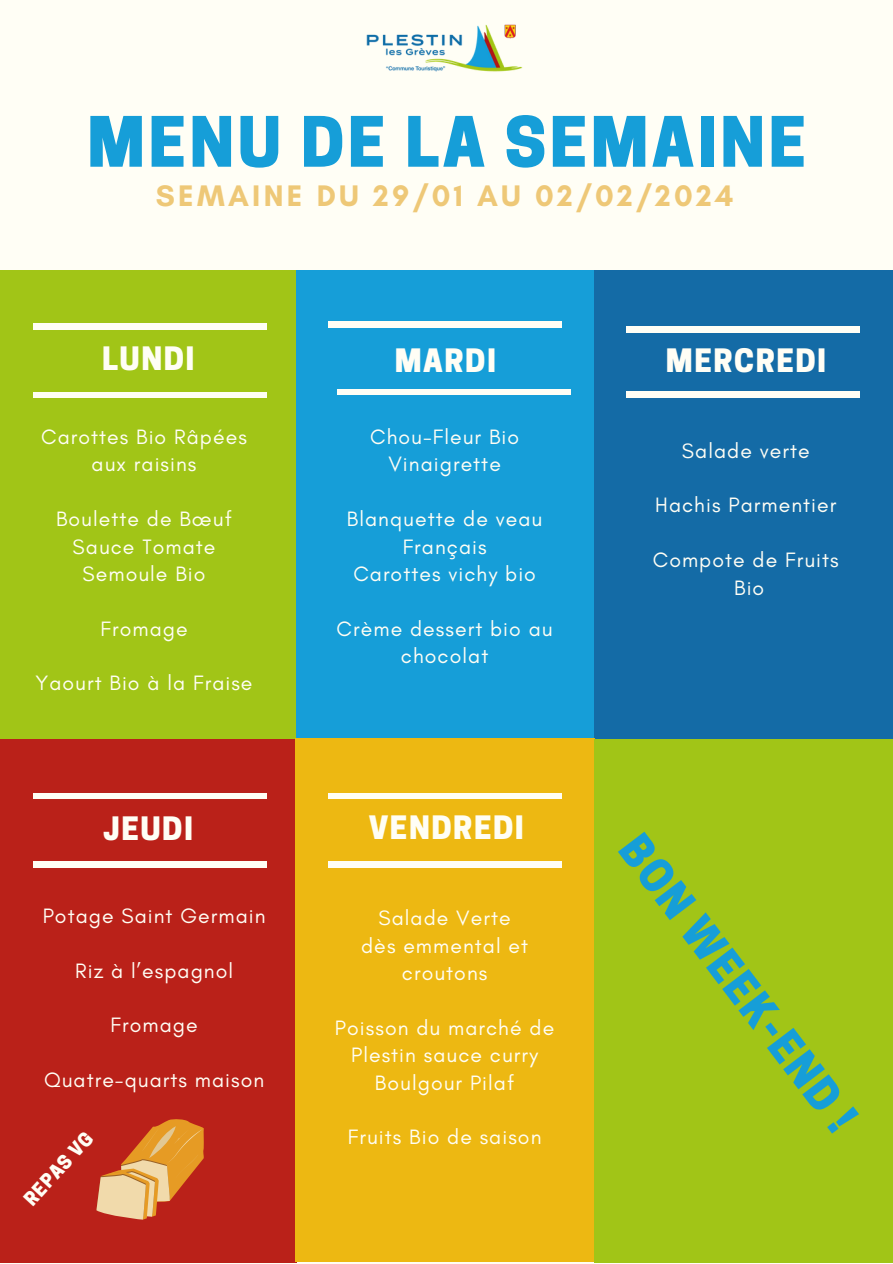
<style>
.page{position:relative;width:893px;height:1264px;background:#fff}
.page>*{position:absolute;margin:0;border:0;box-sizing:border-box;transform-origin:0 0}
.t1{font:800 65.1px "Cooper Hewitt";letter-spacing:.05em;color:#169ed8}
.t2{font:800 42.6px "Cooper Hewitt";color:#169ed8}
.t3{font:800 30.3px "Cooper Hewitt";letter-spacing:.05em;color:#fffef5}
.t4{font:700 30.3px "Glacial Indifference";letter-spacing:.11em;color:#eec877}
.t5{font:21.15px/27.3px "Glacial Indifference";letter-spacing:.05em;color:#fffef5;text-align:center}
.t6{font:800 18.3px "Cooper Hewitt";color:#fffef5}
</style>
<div class="page">
<div style="left:0;top:0;width:892px;height:1263px;background:#fffef5"></div>
<div style="left:0;top:270px;width:297px;height:469px;background:#a1c517"></div>
<div style="left:34px;top:324px;width:233px;height:5px;background:#fffef5"></div>
<div style="left:34px;top:392px;width:233px;height:6px;background:#fffef5"></div>
<div style="left:297px;top:270px;width:298px;height:469px;background:#169ed8"></div>
<div style="left:594px;top:271px;width:298px;height:469px;background:#146ba6"></div>
<div style="left:328px;top:321px;width:233px;height:6px;background:#fffef5"></div>
<div style="left:337px;top:389px;width:233px;height:6px;background:#fffef5"></div>
<div style="left:626px;top:326px;width:233px;height:6px;background:#fffef5"></div>
<div style="left:626px;top:392px;width:233px;height:5px;background:#fffef5"></div>
<div style="left:0;top:739px;width:296px;height:523px;background:#ba2119"></div>
<div style="left:34px;top:793px;width:233px;height:6px;background:#fffef5"></div>
<div style="left:34px;top:862px;width:233px;height:5px;background:#fffef5"></div>
<div style="left:296px;top:738px;width:298px;height:523px;background:#edb812"></div>
<div style="left:328px;top:793px;width:233px;height:6px;background:#fffef5"></div>
<div style="left:328px;top:862px;width:233px;height:5px;background:#fffef5"></div>
<img style="left:366px;top:24px;width:157px;height:48px">
<div style="left:594px;top:738px;width:298px;height:524px;background:#a1c517"></div>
<svg style="left:96px;top:1119px;width:108px;height:100px"></svg>
<p class="t1" style="left:87px;top:118px;width:720px">MENU DE LA SEMAINE</p>
<p class="t4" style="left:156px;top:177px;width:579px">SEMAINE DU 29/01 AU 02/02/2024</p>
<p class="t3" style="left:102px;top:348px;width:94px">LUNDI</p>
<p class="t5" style="left:41px;top:423px;width:207px">Carottes Bio Râpées</p>
<p class="t5" style="left:92px;top:450px;width:106px">aux raisins</p>
<p class="t5" style="left:56px;top:505px;width:177px">Boulette de Bœuf</p>
<p class="t5" style="left:73px;top:532px;width:144px">Sauce Tomate<br>Semoule Bio</p>
<p class="t5" style="left:100px;top:614px;width:89px">Fromage</p>
<p class="t5" style="left:35px;top:669px;width:218px">Yaourt Bio à la Fraise</p>
<p class="t3" style="left:395px;top:349px;width:103px">MARDI</p>
<p class="t5" style="left:370px;top:423px;width:150px">Chou-Fleur Bio</p>
<p class="t5" style="left:388px;top:450px;width:114px">Vinaigrette</p>
<p class="t5" style="left:347px;top:505px;width:197px">Blanquette de veau<br>Français</p>
<p class="t5" style="left:353px;top:560px;width:184px">Carottes vichy bio</p>
<p class="t5" style="left:336px;top:614px;width:217px">Crème dessert bio au chocolat</p>
<p class="t3" style="left:103px;top:817px;width:91px">JEUDI</p>
<p class="t3" style="left:369px;top:816px;width:157px">VENDREDI</p>
<p class="t5" style="left:43px;top:901px;width:224px">Potage Saint Germain</p>
<p class="t5" style="left:75px;top:956px;width:159px">Riz à l’espagnol</p>
<p class="t5" style="left:110px;top:1011px;width:89px">Fromage</p>
<p class="t5" style="left:44px;top:1065px;width:222px">Quatre-quarts maison</p>
<p class="t6" style="left:23px;top:1197px;width:93px;rotate:-47deg">REPAS VG</p>
<p class="t5" style="left:378px;top:904px;width:134px">Salade Verte</p>
<p class="t5" style="left:361px;top:931px;width:168px">dès emmental et croutons</p>
<p class="t5" style="left:335px;top:1013px;width:221px">Poisson du marché de<br>Plestin sauce curry<br>Boulgour Pilaf</p>
<p class="t5" style="left:348px;top:1123px;width:195px">Fruits Bio de saison</p>
<p class="t3" style="left:665px;top:349px;width:162px">MERCREDI</p>
<p class="t5" style="left:682px;top:436px;width:129px">Salade verte</p>
<p class="t5" style="left:655px;top:491px;width:182px">Hachis Parmentier</p>
<p class="t5" style="left:652px;top:546px;width:187px">Compote de Fruits</p>
<p class="t5" style="left:734px;top:573px;width:32px">Bio</p>
<p class="t2" style="left:642px;top:830px;width:359px;rotate:53deg">BON WEEK-END !</p>
</div>
